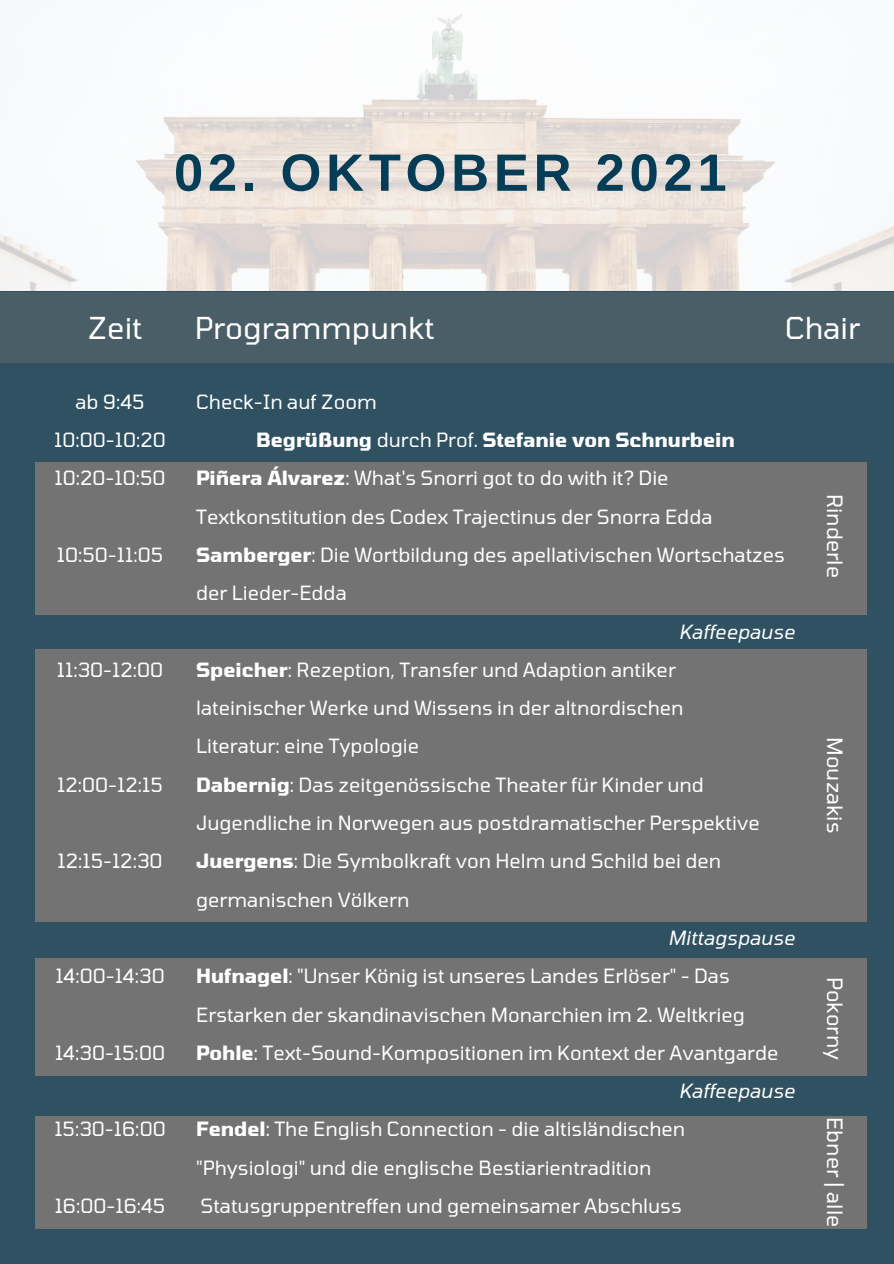
<style>
.page{position:relative;width:894px;height:1264px;background:#fff}
.page>*{position:absolute;margin:0;border:0;box-sizing:border-box;transform-origin:0 0}
.t1{font:700 52.5px "Arimo";letter-spacing:.09em;color:#053d57}
.t2{font:30px "Tomorrow";color:#fff}
.t3{font:21px "Tomorrow";color:#fff}
.t4{font:19.5px/38.2px "Tomorrow";color:#fff}
.t5{font:700 19.5px "Tomorrow";color:#fff}
.t6{font:italic 19.5px "Tomorrow";color:#fff}
.s1{font-weight:400}
.s2{font-weight:700}
</style>
<div class="page">
<img style="left:0;top:14px;width:893px;height:277px">
<div style="left:0;top:291px;width:893px;height:972px;background:#2f5161"></div>
<div style="left:35px;top:462px;width:831px;height:152px;background:#737373"></div>
<div style="left:35px;top:648px;width:831px;height:273px;background:#737373"></div>
<div style="left:35px;top:958px;width:831px;height:117px;background:#737373"></div>
<div style="left:35px;top:1115px;width:831px;height:113px;background:#737373"></div>
<div style="left:0;top:291px;width:893px;height:71px;background:#495e67"></div>
<p class="t1" style="left:174px;top:143px;width:554px">02. OKTOBER 2021</p>
<p class="t2" style="left:87px;top:309px;width:56px">Zeit</p>
<p class="t2" style="left:195px;top:309px;width:241px">Programmpunkt</p>
<p class="t2" style="left:785px;top:309px;width:76px">Chair</p>
<p class="t4" style="left:75px;top:382px;width:71px">ab 9:45</p>
<p class="t4" style="left:54px;top:420px;width:113px">10:00-10:20</p>
<p class="t4" style="left:54px;top:458px;width:112px">10:20-10:50</p>
<p class="t4" style="left:57px;top:535px;width:108px">10:50-11:05</p>
<p class="t4" style="left:57px;top:650px;width:108px">11:30-12:00</p>
<p class="t4" style="left:57px;top:764px;width:107px">12:00-12:15</p>
<p class="t4" style="left:57px;top:841px;width:107px">12:15-12:30</p>
<p class="t4" style="left:55px;top:956px;width:111px">14:00-14:30</p>
<p class="t4" style="left:55px;top:1032px;width:111px">14:30-15:00</p>
<p class="t4" style="left:54px;top:1109px;width:113px">15:30-16:00</p>
<p class="t4" style="left:55px;top:1186px;width:112px">16:00-16:45</p>
<p class="t4" style="left:196px;top:382px;width:182px">Check-In auf Zoom</p>
<p class="t5" style="left:256px;top:427px;width:480px">Begrüßung <span class="s1">durch Prof.</span> Stefanie von Schnurbein</p>
<p class="t4" style="left:196px;top:458px;width:517px"><span class="s2">Piñera Álvarez</span>: What's Snorri got to do with it? Die<br>Textkonstitution des Codex Trajectinus der Snorra Edda</p>
<p class="t4" style="left:196px;top:535px;width:590px"><span class="s2">Samberger</span>: Die Wortbildung des apellativischen Wortschatzes der Lieder-Edda</p>
<p class="t6" style="left:678px;top:619px;width:117px">Kaffeepause</p>
<p class="t4" style="left:196px;top:650px;width:481px"><span class="s2">Speicher</span>: Rezeption, Transfer und Adaption antiker</p>
<p class="t4" style="left:196px;top:688px;width:489px">lateinischer Werke und Wissens in der altnordischen</p>
<p class="t4" style="left:196px;top:726px;width:224px">Literatur: eine Typologie</p>
<p class="t4" style="left:196px;top:764px;width:565px"><span class="s2">Dabernig</span>: Das zeitgenössische Theater für Kinder und<br>Jugendliche in Norwegen aus postdramatischer Perspektive</p>
<p class="t4" style="left:196px;top:841px;width:526px"><span class="s2">Juergens</span>: Die Symbolkraft von Helm und Schild bei den germanischen Völkern</p>
<p class="t6" style="left:668px;top:925px;width:128px">Mittagspause</p>
<p class="t4" style="left:196px;top:956px;width:550px"><span class="s2">Hufnagel</span>: "Unser König ist unseres Landes Erlöser" - Das<br>Erstarken der skandinavischen Monarchien im 2. Weltkrieg</p>
<p class="t4" style="left:196px;top:1032px;width:583px"><span class="s2">Pohle</span>: Text-Sound-Kompositionen im Kontext der Avantgarde</p>
<p class="t6" style="left:678px;top:1078px;width:117px">Kaffeepause</p>
<p class="t4" style="left:196px;top:1109px;width:490px"><span class="s2">Fendel</span>: The English Connection - die altisländischen "Physiologi" und die englische Bestiarientradition</p>
<p class="t4" style="left:200px;top:1186px;width:482px">Statusgruppentreffen und gemeinsamer Abschluss</p>
<p class="t3" style="left:848px;top:493px;width:86px;rotate:90deg">Rinderle</p>
<p class="t3" style="left:848px;top:737px;width:97px;rotate:90deg">Mouzakis</p>
<p class="t3" style="left:848px;top:976px;width:85px;rotate:90deg">Pokorny</p>
<p class="t3" style="left:848px;top:1117px;width:111px;rotate:90deg">Ebner | alle</p>
</div>
